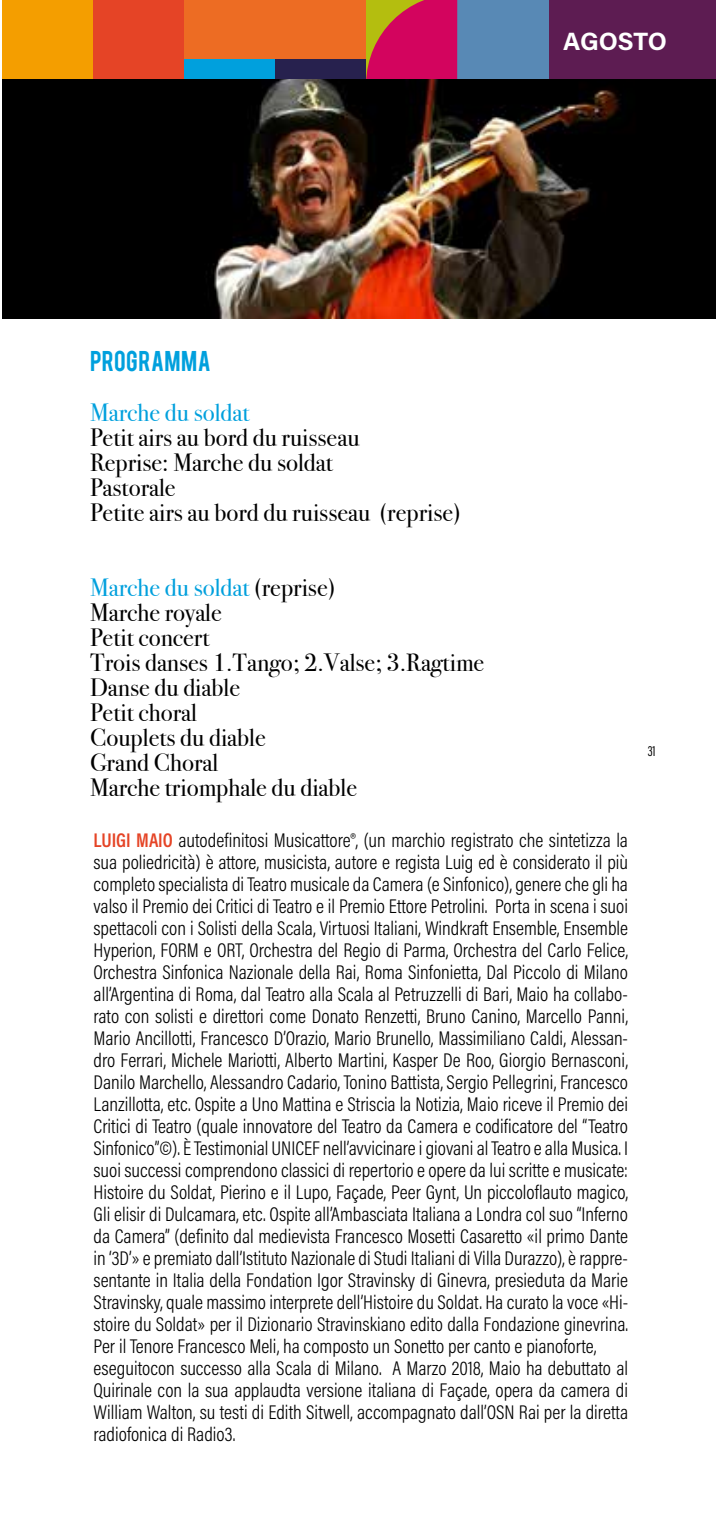
<style>
.page{position:relative;width:716px;height:1531px;background:#fff}
.page>*{position:absolute;margin:0;border:0;box-sizing:border-box;transform-origin:0 0}
.t1{font:25px/25px "Bodoni Svty Two ITCTT";color:#000}
.t2{font:25px "Bodoni Svty Two ITCTT";color:#00a0dd}
.t3{font:700 25px "Acumin Pro";letter-spacing:-.005em;color:#fff}
.t4{font:22.5px "Bebas";letter-spacing:.02em;color:#00a0dd}
.t5{font:300 20px/22px "Acumin Pro Cond";color:#000}
.t6{font:15px "Acumin Pro Extra Cond";color:#000}
.s1{color:#00a0dd}
.s2{font-weight:600;color:#e54426}
</style>
<div class="page">
<svg style="left:2px;top:0;width:714px;height:79px"></svg>
<img style="left:3px;top:79px;width:713px;height:239px">
<p class="t3" style="left:563px;top:24px;width:105px">AGOSTO</p>
<p class="t4" style="left:90px;top:344px;width:122px">PROGRAMMA</p>
<p class="t2" style="left:90px;top:392px;width:161px">Marche du soldat</p>
<p class="t1" style="left:90px;top:422px;width:372px">Petit airs au bord du ruisseau<br>Reprise: Marche du soldat<br>Pastorale<br>Petite airs au bord du ruisseau (reprise)</p>
<p class="t1" style="left:90px;top:572px;width:396px"><span class="s1">Marche du soldat</span> (reprise)<br>Marche royale<br>Petit concert<br>Trois danses 1.Tango; 2.Valse; 3.Ragtime<br>Danse du diable<br>Petit choral<br>Couplets du diable<br>Grand Choral<br>Marche triomphale du diable</p>
<p class="t6" style="left:648px;top:742px;width:9px">31</p>
<p class="t5" style="left:94px;top:829px;width:536px"><span class="s2">LUIGI MAIO</span> autodefinitosi Musicattore®, (un marchio registrato che sintetizza la sua poliedricità) è attore, musicista, autore e regista Luig ed è considerato il più completo specialista di Teatro musicale da Camera (e Sinfonico), genere che gli ha valso il Premio dei Critici di Teatro e il Premio Ettore Petrolini. Porta in scena i suoi spettacoli con i Solisti della Scala, Virtuosi Italiani, Windkraft Ensemble, Ensemble Hyperion, FORM e ORT, Orchestra del Regio di Parma, Orchestra del Carlo Felice, Orchestra Sinfonica Nazionale della Rai, Roma Sinfonietta, Dal Piccolo di Milano all’Argentina di Roma, dal Teatro alla Scala al Petruzzelli di Bari, Maio ha collabo&shy;rato con solisti e direttori come Donato Renzetti, Bruno Canino, Marcello Panni, Mario Ancillotti, Francesco D’Orazio, Mario Brunello, Massimiliano Caldi, Alessan&shy;dro Ferrari, Michele Mariotti, Alberto Martini, Kasper De Roo, Giorgio Bernasconi, Danilo Marchello, Alessandro Cadario, Tonino Battista, Sergio Pellegrini, Francesco Lanzillotta, etc. Ospite a Uno Mattina e Striscia la Notizia, Maio riceve il Premio dei Critici di Teatro (quale innovatore del Teatro da Camera e codificatore del “Teatro Sinfonico”©). È Testimonial UNICEF nell’avvicinare i giovani al Teatro e alla Musica. I suoi successi comprendono classici di repertorio e opere da lui scritte e musicate:<br>Histoire du Soldat, Pierino e il Lupo, Façade, Peer Gynt, Un piccoloflauto magico, Gli elisir di Dulcamara, etc. Ospite all’Ambasciata Italiana a Londra col suo “Inferno da Camera” (definito dal medievista Francesco Mosetti Casaretto «il primo Dante in ‘3D’» e premiato dall’Istituto Nazionale di Studi Italiani di Villa Durazzo), è rappre&shy;sentante in Italia della Fondation Igor Stravinsky di Ginevra, presieduta da Marie Stravinsky, quale massimo interprete dell’Histoire du Soldat. Ha curato la voce «Hi&shy;stoire du Soldat» per il Dizionario Stravinskiano edito dalla Fondazione ginevrina.<br>Per il Tenore Francesco Meli, ha composto un Sonetto per canto e pianoforte, eseguitocon successo alla Scala di Milano. A Marzo 2018, Maio ha debuttato al Quirinale con la sua applaudta versione italiana di Façade, opera da camera di William Walton, su testi di Edith Sitwell, accompagnato dall’OSN Rai per la diretta radiofonica di Radio3.</p>
</div>
